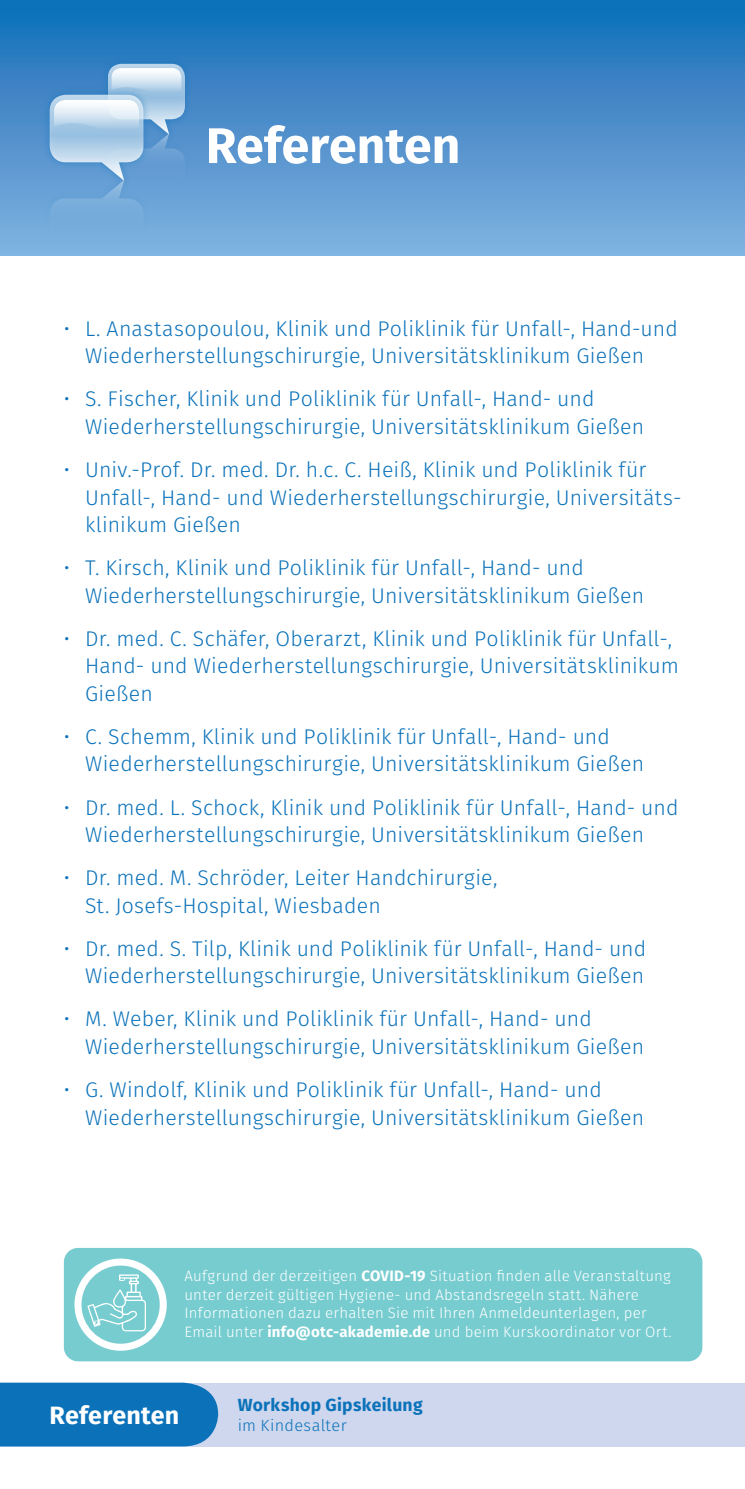
<style>
.page{position:relative;width:745px;height:1489px;background:#fff}
.page>*{position:absolute;margin:0;border:0;box-sizing:border-box;transform-origin:0 0}
.t1{font:700 50px "Fira Sans";letter-spacing:-.005em;color:#fff}
.t2{font:700 25px "Fira Sans";letter-spacing:.005em;color:#fff}
.t3{font:300 21.25px/27.5px "Fira Sans";letter-spacing:.01em;color:#0b72ba}
.t4{font:700 17.5px "Fira Sans";letter-spacing:.02em;color:#0b72ba}
.t5{font:300 16.25px "Fira Sans";letter-spacing:.02em;color:#0b72ba}
.t6{font:300 15px/18.8px "Fira Sans";letter-spacing:.015em;color:#fff}
.s1{font-weight:700}
</style>
<div class="page">
<div style="left:0;top:0;width:744px;height:255px;background:linear-gradient(to bottom,#106db7,#85b2e0)"></div>
<div style="left:100px;top:56px;width:92px;height:85px;background:#0b72ba;opacity:.5"></div>
<div style="left:100px;top:127px;width:92px;height:85px;background:#0b72ba;opacity:.5"></div>
<div style="left:42px;top:87px;width:109px;height:101px;background:#0b72ba;opacity:.5"></div>
<div style="left:42px;top:173px;width:109px;height:101px;background:#0b72ba;opacity:.5"></div>
<svg style="left:50px;top:64px;width:135px;height:202px;background:#8db9df"></svg>
<div style="left:0;top:1382px;width:744px;height:64px;background:#ced7ed"></div>
<div style="left:0;top:1382px;width:218px;height:64px;background:#0b72ba"></div>
<div style="left:64px;top:1247px;width:638px;height:114px;background:#77ccd0;border-radius:14px"></div>
<svg style="left:74px;top:1258px;width:93px;height:92px"></svg>
<h1 class="t1" style="left:206px;top:103px;width:256px">Referenten</h1>
<p class="t3" style="left:64px;top:314px;width:615px;text-align:center">• L. Anastasopoulou, Klinik und Poliklinik für Unfall-, Hand-und<br>Wiederherstellungschirurgie, Universitätsklinikum Gießen</p>
<p class="t3" style="left:85px;top:385px;width:560px;text-indent:-21px">• S. Fischer, Klinik und Poliklinik für Unfall-, Hand- und<br>Wiederherstellungschirurgie, Universitätsklinikum Gießen</p>
<p class="t3" style="left:85px;top:456px;width:597px;text-indent:-21px">• Univ.-Prof. Dr. med. Dr. h.c. C. Heiß, Klinik und Poliklinik für<br>Unfall-, Hand- und Wiederherstellungschirurgie, Universitäts&shy;klinikum Gießen</p>
<p class="t3" style="left:85px;top:554px;width:560px;text-indent:-21px">• T. Kirsch, Klinik und Poliklinik für Unfall-, Hand- und<br>Wiederherstellungschirurgie, Universitätsklinikum Gießen</p>
<p class="t3" style="left:85px;top:624px;width:595px;text-indent:-21px">• Dr. med. C. Schäfer, Oberarzt, Klinik und Poliklinik für Unfall-,<br>Hand- und Wiederherstellungschirurgie, Universitätsklinikum<br>Gießen</p>
<p class="t3" style="left:85px;top:722px;width:560px;text-indent:-21px">• C. Schemm, Klinik und Poliklinik für Unfall-, Hand- und<br>Wiederherstellungschirurgie, Universitätsklinikum Gießen</p>
<p class="t3" style="left:85px;top:793px;width:594px;text-indent:-21px">• Dr. med. L. Schock, Klinik und Poliklinik für Unfall-, Hand- und<br>Wiederherstellungschirurgie, Universitätsklinikum Gießen</p>
<p class="t3" style="left:85px;top:863px;width:413px;text-indent:-21px">• Dr. med. M. Schröder, Leiter Handchirurgie,<br>St. Josefs-Hospital, Wiesbaden</p>
<p class="t3" style="left:64px;top:934px;width:583px;text-align:right">• Dr. med. S. Tilp, Klinik und Poliklinik für Unfall-, Hand- und<br>Wiederherstellungschirurgie, Universitätsklinikum Gießen</p>
<p class="t3" style="left:85px;top:1005px;width:560px;text-indent:-21px">• M. Weber, Klinik und Poliklinik für Unfall-, Hand- und<br>Wiederherstellungschirurgie, Universitätsklinikum Gießen</p>
<p class="t3" style="left:85px;top:1075px;width:560px;text-indent:-21px">• G. Windolf, Klinik und Poliklinik für Unfall-, Hand- und<br>Wiederherstellungschirurgie, Universitätsklinikum Gießen</p>
<p class="t6" style="left:184px;top:1266px;width:488px">Aufgrund der derzeitigen <span class="s1">COVID-19</span> Situation finden alle Veranstaltung unter derzeit gültigen Hygiene- und Abstandsregeln statt. Nähere Informationen dazu erhalten Sie mit Ihren Anmeldeunterlagen, per Email unter <span class="s1">info@otc-akademie.de</span> und beim Kurskoordinator vor Ort.</p>
<p class="t2" style="left:50px;top:1394px;width:131px">Referenten</p>
<p class="t4" style="left:237px;top:1390px;width:186px">Workshop Gipskeilung</p>
<p class="t5" style="left:237px;top:1413px;width:110px">im Kindesalter</p>
</div>
